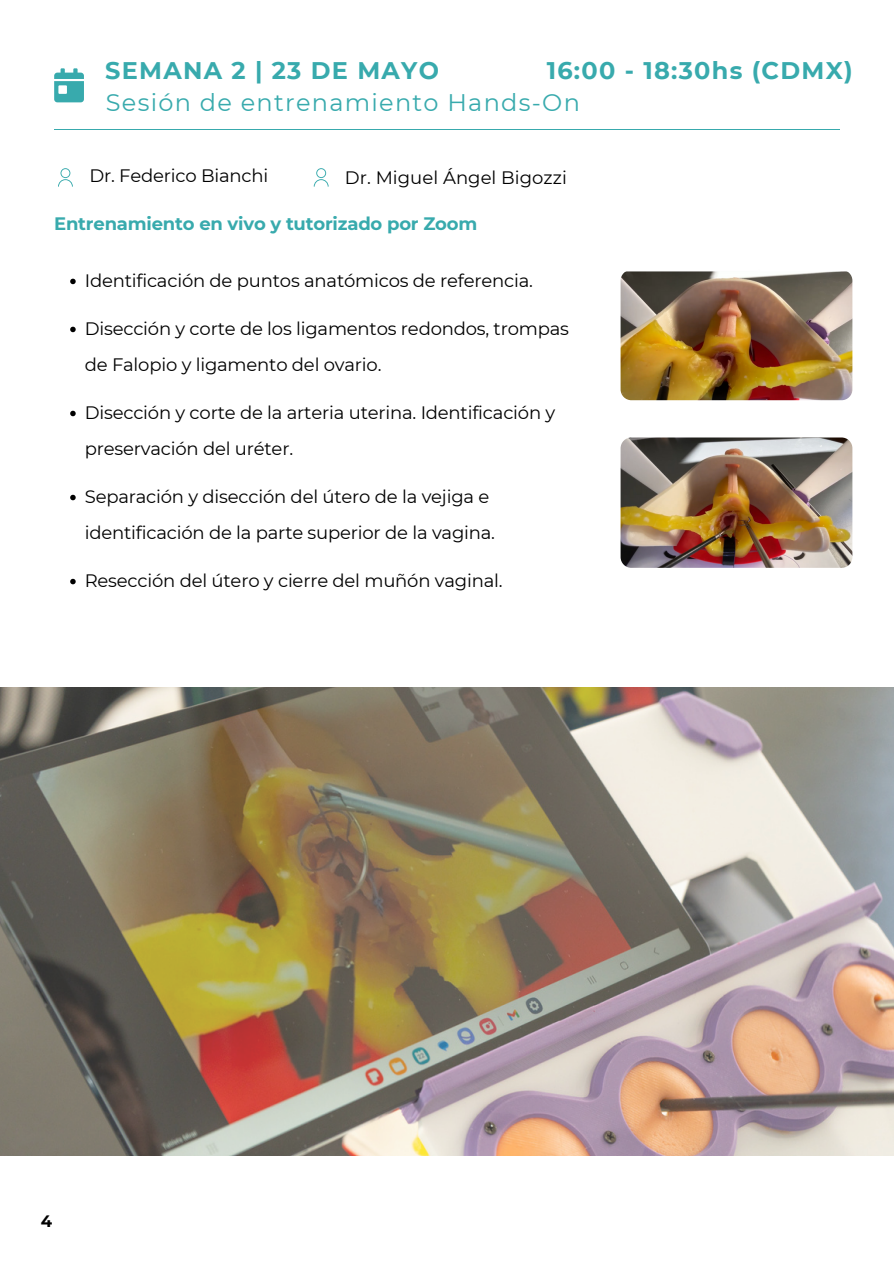
<style>
.page{position:relative;width:894px;height:1264px;background:#fff}
.page>*{position:absolute;margin:0;border:0;box-sizing:border-box;transform-origin:0 0}
.t1{font:700 24px "Montserrat";letter-spacing:.055em;color:#38aaad}
.t2{font:24px "Montserrat";letter-spacing:.055em;color:#38aaad}
.t3{font:18px/36px "Montserrat";letter-spacing:-.01em;color:#000}
.t4{font:700 18px "Montserrat";letter-spacing:-.01em;color:#38aaad}
.t5{font:700 16.5px "Montserrat";color:#000}
</style>
<div class="page">
<svg style="left:54px;top:68px;width:30px;height:34px"></svg>
<hr style="left:54px;top:129px;width:785px;height:1px;background:#38aaad">
<img style="left:620px;top:270px;width:232px;height:130px;border-radius:11px">
<img style="left:620px;top:437px;width:232px;height:131px;border-radius:11px">
<img style="left:0;top:687px;width:893px;height:468px">
<svg style="left:313px;top:168px;width:15px;height:19px"></svg>
<svg style="left:70px;top:279px;width:6px;height:5px"></svg>
<svg style="left:70px;top:327px;width:6px;height:5px"></svg>
<svg style="left:70px;top:411px;width:6px;height:5px"></svg>
<svg style="left:70px;top:495px;width:6px;height:5px"></svg>
<svg style="left:70px;top:579px;width:6px;height:5px"></svg>
<svg style="left:58px;top:168px;width:15px;height:19px"></svg>
<p class="t1" style="left:105px;top:55px;width:335px">SEMANA 2 | 23 DE MAYO</p>
<p class="t2" style="left:106px;top:87px;width:475px">Sesión de entrenamiento Hands-On</p>
<p class="t1" style="left:546px;top:55px;width:307px">16:00 - 18:30hs (CDMX)</p>
<p class="t3" style="left:89px;top:157px;width:180px">Dr. Federico Bianchi</p>
<p class="t3" style="left:345px;top:160px;width:223px">Dr. Miguel Ángel Bigozzi</p>
<p class="t4" style="left:54px;top:212px;width:424px">Entrenamiento en vivo y tutorizado por Zoom</p>
<p class="t3" style="left:85px;top:262px;width:449px">Identificación de puntos anatómicos de referencia.</p>
<p class="t3" style="left:85px;top:310px;width:485px">Disección y corte de los ligamentos redondos, trompas de Falopio y ligamento del ovario.</p>
<h4 class="t3" style="left:85px;top:394px;width:472px">Disección y corte de la arteria uterina. Identificación y preservación del uréter.</h4>
<p class="t3" style="left:85px;top:478px;width:411px">Separación y disección del útero de la vejiga e identificación de la parte superior de la vagina.</p>
<p class="t3" style="left:85px;top:562px;width:419px">Resección del útero y cierre del muñón vaginal.</p>
<h3 class="t5" style="left:41px;top:1211px;width:13px">4</h3>
</div>
